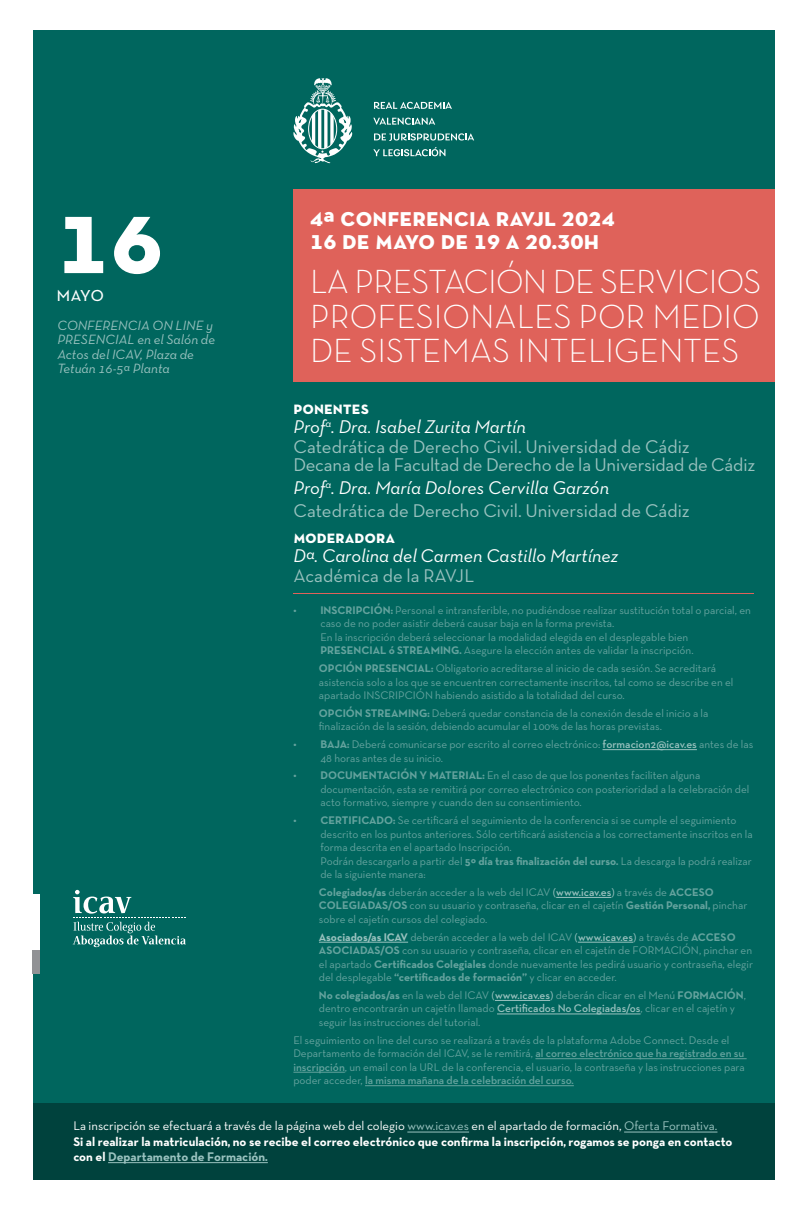
<style>
.page{position:relative;width:808px;height:1212px;background:#fff}
.page>*{position:absolute;margin:0;border:0;box-sizing:border-box;transform-origin:0 0}
.t1{font:107.7px "Neutra Text TF Bold SC";color:#fff}
.t2{font:34.05px/34.5px "Neutra Text TF Light SC";color:#fff;text-align:justify}
.t3{font:26.55px "Neutra Text TF Bold SC Alt";color:#fff}
.t4{font:21.9px "Neutra Text TF Book SC";color:#fff}
.t5{font:18.75px "Neutra Text TF";color:#9ac2bf}
.t6{font:italic 18.75px "Neutra Text TF";color:#fff}
.t7{font:18px "Neutra Text TF Bold SC Alt";color:#fff}
.t8{font:italic 13.65px/14.4px "Neutra Text TF";color:#9ac2bf}
.t9{font:700 12.75px/15.3px "Neutra Text TF";color:#fff}
.t10{font:12.75px "Neutra Text TF";color:#fff}
.t11{font:11.25px/13.5px "Neutra Text TF";color:#65a39e}
.s1{font-weight:700}
.s2{font-weight:600;color:#9ac2bf}
.s3{color:#9ac2bf}
.s4{font-weight:700;color:#9ac2bf}
.s5{font-weight:600}
</style>
<div class="page">
<div style="left:33px;top:30px;width:742px;height:1133px;background:#00665e"></div>
<div style="left:33px;top:1103px;width:742px;height:76px;background:#00423d"></div>
<div style="left:293px;top:189px;width:482px;height:192px;background:#df625a"></div>
<hr style="left:293px;top:593px;width:461px;height:1px;background:#df625a">
<svg style="left:293px;top:78px;width:59px;height:85px"></svg>
<svg style="left:374px;top:102px;width:78px;height:7px"></svg>
<svg style="left:373px;top:118px;width:62px;height:7px"></svg>
<svg style="left:374px;top:133px;width:100px;height:8px"></svg>
<svg style="left:373px;top:147px;width:72px;height:9px"></svg>
<div style="left:32px;top:894px;width:8px;height:57px;background:#fff"></div>
<div style="left:32px;top:951px;width:8px;height:23px;background:#919295"></div>
<svg style="left:73px;top:890px;width:113px;height:57px"></svg>
<hr style="left:602px;top:749px;width:95px;height:1px;background:#9ac2bf">
<hr style="left:556px;top:897px;width:55px;height:1px;background:#9ac2bf">
<hr style="left:319px;top:942px;width:89px;height:1px;background:#9ac2bf">
<hr style="left:578px;top:942px;width:55px;height:1px;background:#9ac2bf">
<hr style="left:495px;top:1000px;width:55px;height:1px;background:#9ac2bf">
<hr style="left:497px;top:1014px;width:144px;height:1px;background:#9ac2bf">
<hr style="left:535px;top:1058px;width:212px;height:1px;background:#65a39e">
<hr style="left:293px;top:1072px;width:52px;height:1px;background:#65a39e">
<hr style="left:365px;top:1085px;width:209px;height:1px;background:#65a39e">
<hr style="left:407px;top:1132px;width:62px;height:1px;background:#9ac2bf">
<hr style="left:624px;top:1132px;width:93px;height:1px;background:#9ac2bf">
<hr style="left:108px;top:1162px;width:160px;height:1px;background:#9ac2bf">
<p class="t1" style="left:56px;top:169px;width:109px">16</p>
<p class="t4" style="left:56px;top:280px;width:49px">mayo</p>
<p class="t8" style="left:57px;top:318px;width:159px">CONFERENCIA ON LINE y<br>PRESENCIAL en el Salón de<br>Actos del ICAV, Plaza de</p>
<p class="t8" style="left:57px;top:361px;width:114px">Tetuán 16-5ª Planta</p>
<p class="t3" style="left:310px;top:201px;width:306px">4ª conferencia ravjl 2024</p>
<p class="t3" style="left:310px;top:223px;width:290px">16 de mayo de 19 a 20.30h</p>
<p class="t2" style="left:310px;top:264px;width:453px">LA PRESTACIÓN DE SERVICIOS PROFESIONALES POR MEDIO DE SISTEMAS INTELIGENTES</p>
<p class="t7" style="left:293px;top:396px;width:77px">ponentes</p>
<p class="t6" style="left:293px;top:415px;width:234px">Prof<sup>a</sup>. Dra. Isabel Zurita Martín</p>
<p class="t5" style="left:293px;top:435px;width:398px">Catedrática de Derecho Civil. Universidad de Cádiz</p>
<p class="t5" style="left:293px;top:453px;width:463px">Decana de la Facultad de Derecho de la Universidad de Cádiz</p>
<p class="t6" style="left:293px;top:476px;width:317px">Prof<sup>a</sup>. Dra. María Dolores Cervilla Garzón</p>
<p class="t5" style="left:293px;top:499px;width:398px">Catedrática de Derecho Civil. Universidad de Cádiz</p>
<p class="t7" style="left:293px;top:525px;width:103px">moderadora</p>
<p class="t6" style="left:293px;top:544px;width:326px">Dª. Carolina del Carmen Castillo Martínez</p>
<p class="t5" style="left:293px;top:564px;width:182px">Académica de la RAVJL</p>
<p class="t11" style="left:320px;top:603px;width:432px;text-indent:-27px"><span class="s1">• INSCRIPCIÓN:</span> Personal e intransferible, no pudiéndose realizar sustitución total o parcial, en caso de no poder asistir deberá causar baja en la forma prevista.<br>En la inscripción deberá seleccionar la modalidad elegida en el desplegable bien <span class="s1">PRESENCIAL ó STREAMING.</span> Asegure la elección antes de validar la inscripción.</p>
<p class="t11" style="left:319px;top:661px;width:416px"><span class="s1">OPCIÓN PRESENCIAL:</span> Obligatorio acreditarse al inicio de cada sesión. Se acreditará asistencia solo a los que se encuentren correctamente inscritos, tal como se describe en el apartado INSCRIPCIÓN habiendo asistido a la totalidad del curso.</p>
<p class="t11" style="left:319px;top:706px;width:391px"><span class="s1">OPCIÓN STREAMING:</span> Deberá quedar constancia de la conexión desde el inicio a la finalización de la sesión, debiendo acumular el 100% de las horas previstas.</p>
<p class="t11" style="left:320px;top:737px;width:434px;text-indent:-27px"><span class="s1">• BAJA:</span> Deberá comunicarse por escrito al correo electrónico: <span class="s2">formacion2@icav.es</span> antes de las<br>48 horas antes de su inicio.</p>
<p class="t11" style="left:320px;top:769px;width:431px;text-indent:-27px"><span class="s1">• DOCUMENTACIÓN Y MATERIAL:</span> En el caso de que los ponentes faciliten alguna documentación, esta se remitirá por correo electrónico con posterioridad a la celebración del acto formativo, siempre y cuando den su consentimiento.</p>
<p class="t11" style="left:320px;top:813px;width:434px;text-indent:-27px"><span class="s1">• CERTIFICADO:</span> Se certificará el seguimiento de la conferencia si se cumple el seguimiento descrito en los puntos anteriores. Sólo certificará asistencia a los correctamente inscritos en la forma descrita en el apartado Inscripción.<br>Podrán descargarlo a partir del <span class="s1">5º día tras finalización del curso.</span> La descarga la podrá realizar de la siguiente manera:</p>
<p class="t11" style="left:319px;top:885px;width:430px"><span class="s1">Colegiados/as</span> deberán acceder a la web del ICAV <span class="s3">(</span><span class="s2">www.icav.es</span><span class="s3">)</span> a través de <span class="s1">ACCESO<br>COLEGIADAS/OS</span> con su usuario y contraseña, clicar en el cajetín <span class="s1">Gestión Personal,</span> pinchar sobre el cajetín cursos del colegiado.</p>
<p class="t11" style="left:319px;top:930px;width:436px"><span class="s4">Asociados/as ICAV</span> deberán acceder a la web del ICAV <span class="s3">(</span><span class="s2">www.icav.es</span><span class="s3">)</span> a través de <span class="s1">ACCESO ASOCIADAS/OS</span> con su usuario y contraseña, clicar en el cajetín de FORMACIÓN, pinchar en el apartado <span class="s1">Certificados Colegiales</span> donde nuevamente les pedirá usuario y contraseña, elegir del desplegable <span class="s1">“certificados de formación”</span> y clicar en acceder.</p>
<p class="t11" style="left:319px;top:988px;width:429px"><span class="s1">No colegiados/as</span> en la web del ICAV <span class="s3">(</span><span class="s2">www.icav.es</span><span class="s3">)</span> deberán clicar en el Menú <span class="s1">FORMACIÓN</span>, dentro encontrarán un cajetín llamado <span class="s2">Certificados No Colegiadas/os</span>, clicar en el cajetín y seguir las instrucciones del tutorial.</p>
<p class="t11" style="left:293px;top:1033px;width:453px">El seguimiento on line del curso se realizará a través de la plataforma Adobe Connect. Desde el Departamento de formación del ICAV, se le remitirá, <span class="s5">al correo electrónico que ha registrado en su inscripción</span>, un email con la URL de la conferencia, el usuario, la contraseña y las instrucciones para poder acceder, <span class="s5">la misma mañana de la celebración del curso.</span></p>
<p class="t10" style="left:73px;top:1118px;width:646px">La inscripción se efectuará a través de la página web del colegio <span class="s3">www.icav.es</span> en el apartado de formación, <span class="s3">Oferta Formativa.</span></p>
<p class="t9" style="left:73px;top:1133px;width:661px">Si al realizar la matriculación, no se recibe el correo electrónico que confirma la inscripción, rogamos se ponga en contacto con el <span class="s3">Departamento de Formación.</span></p>
</div>
